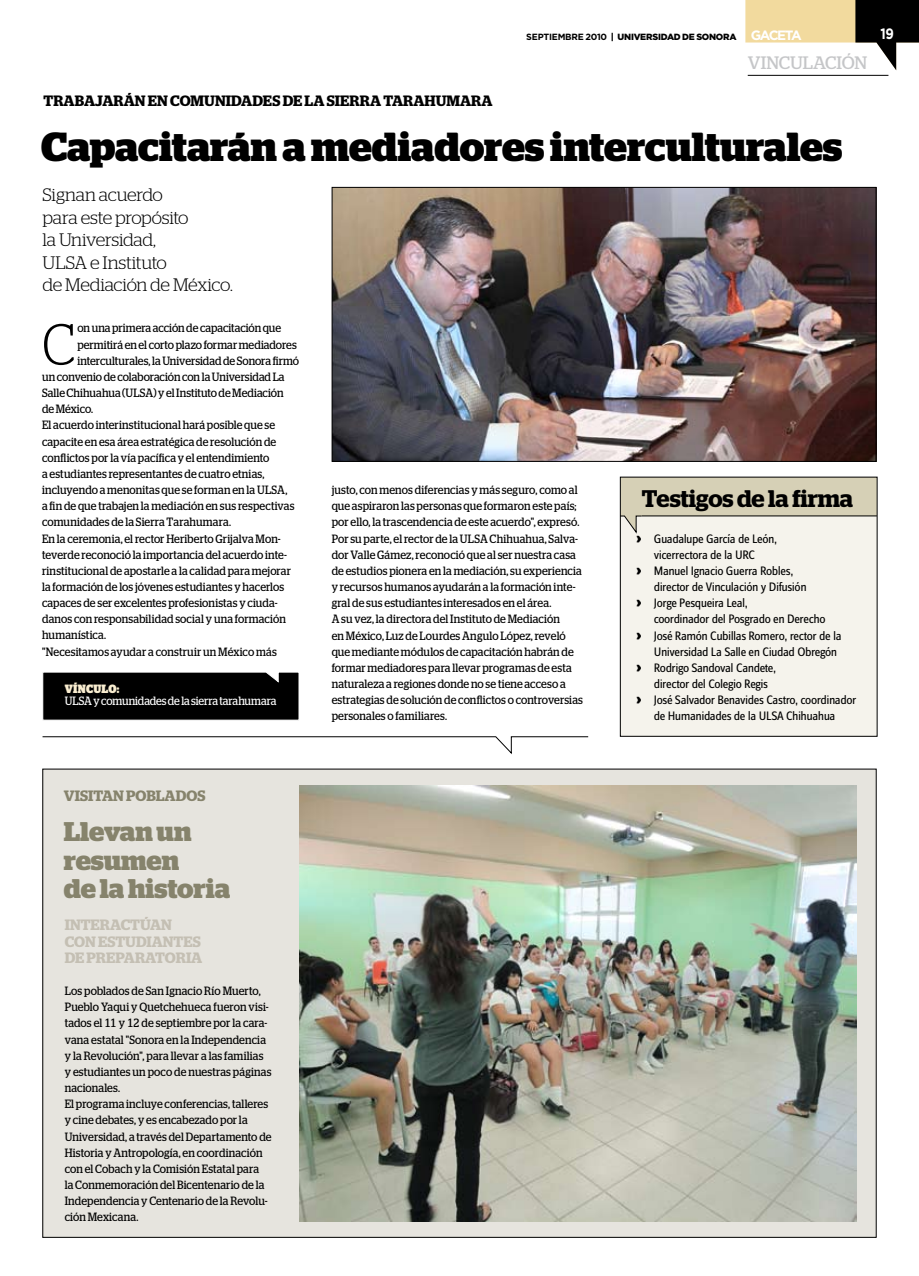
<style>
.page{position:relative;width:919px;height:1276px;background:#fff}
.page>*{position:absolute;margin:0;border:0;box-sizing:border-box;transform-origin:0 0}
.t1{font:300 58.2px "Stag";color:#000;scale:.9 1}
.t2{font:700 40.5px "Stag";color:#000}
.t3{font:700 27px/28.2px "Stag";color:#86836c}
.t4{font:600 24px "Stag";letter-spacing:-.005em;color:#000}
.t5{font:300 18px/22.5px "Stag";letter-spacing:-.02em;color:#000}
.t6{font:18px "Stag";color:#c5c6c8}
.t7{font:600 15px "Stag";color:#000}
.t8{font:600 15px/16.2px "Stag";color:#c4bfb3}
.t9{font:600 15px "Stag";color:#86836c}
.t10{font:700 15px "Gotham";color:#fff;scale:.85 1}
.t11{font:700 13.5px "Gotham";letter-spacing:-.115em;color:#fff}
.t12{font:12.75px "Zine Sans Dis";letter-spacing:-.035em;color:#000}
.t13{font:12px/16.2px "Stag";letter-spacing:.01em;color:#000;scale:.9 1}
.t14{font:12px "Stag";letter-spacing:-.01em;color:#fff;scale:.9 1}
.t15{font:900 12px "Stag";letter-spacing:.015em;color:#f9edd0;scale:.9 1}
.t16{font:700 9px "Gotham";letter-spacing:-.025em;color:#000}
.t17{font:900 9px "Gotham";color:#000}
.s1{font-weight:900}
.s2{font-family:"Stag";font-weight:900;font-size:15px}
</style>
<div class="page">
<img style="left:333px;top:189px;width:541px;height:271px">
<div style="left:331px;top:187px;width:545px;height:275px;border:1px solid #000"></div>
<hr style="left:747px;top:75px;width:141px;height:1px;background:#000">
<div style="left:42px;top:672px;width:257px;height:48px;background:#000"></div>
<svg style="left:42px;top:736px;width:546px;height:18px"></svg>
<div style="left:620px;top:477px;width:257px;height:259px;background:#f5f3ec"></div>
<div style="left:620px;top:477px;width:256px;height:39px;background:#d6d0b6"></div>
<hr style="left:641px;top:516px;width:235px;height:1px;background:#000">
<svg style="left:619px;top:515px;width:23px;height:18px"></svg>
<div style="left:43px;top:769px;width:833px;height:468px;background:#e6e4de"></div>
<img style="left:300px;top:785px;width:556px;height:436px">
<svg style="left:745px;top:0;width:173px;height:70px"></svg>
<p class="t16" style="left:526px;top:31px;width:98px">SEPTIEMBRE 2010 <span class="s1">| UNIVER</span></p>
<p class="t17" style="left:652px;top:30px;width:13px">SIDAD</p>
<p class="t17" style="left:682px;top:30px;width:28px">DE SONORA</p>
<p class="t11" style="left:750px;top:27px;width:52px">GACETA</p>
<p class="t10" style="left:880px;top:25px;width:17px">19</p>
<p class="t7" style="left:44px;top:92px;width:301px">TRABAJARÁN EN COMUNIDADES DE LA SIERR</p>
<p class="t7" style="left:370px;top:92px;width:124px">A TARAHUMARA</p>
<h3 class="t6" style="left:747px;top:53px;width:25px">Vinculaci</h3>
<h3 class="t6" style="left:841px;top:53px;width:25px">ón</h3>
<h2 class="t2" style="left:41px;top:123px;width:803px">Capacitarán a mediadores interculturales</h2>
<h3 class="t5" style="left:43px;top:184px;width:192px">Signan acuerdo<br>para este propósito<br>la Universidad,<br>ULSA e Instituto<br>de Mediación de México.</h3>
<h1 class="t1" style="left:42px;top:311px;width:38px">C</h1>
<p class="t13" style="left:77px;top:320px;width:228px">on una primera acción de capacitación que</p>
<p class="t13" style="left:77px;top:336px;width:245px">permitirá en el corto plazo formar mediadores</p>
<p class="t13" style="left:77px;top:352px;width:248px">interculturales, la Universidad de Sonora firmó</p>
<p class="t13" style="left:42px;top:368px;width:271px">un convenio de colaboración con la Universidad La</p>
<p class="t13" style="left:42px;top:385px;width:270px">Salle Chihuahua (ULSA) y el Instituto de Mediación</p>
<p class="t13" style="left:42px;top:401px;width:58px">de México.</p>
<p class="t13" style="left:42px;top:417px;width:260px">El acuerdo interinstitucional hará posible que se</p>
<p class="t13" style="left:42px;top:433px;width:262px">capacite en esa área estratégica de resolución de</p>
<p class="t13" style="left:42px;top:449px;width:254px">conflictos por la vía pacífica y el entendimiento</p>
<p class="t13" style="left:42px;top:465px;width:249px">a estudiantes representantes de cuatro etnias,</p>
<p class="t13" style="left:42px;top:481px;width:274px">incluyendo a menonitas que se forman en la ULSA,</p>
<p class="t13" style="left:42px;top:498px;width:282px">a fin de que trabajen la mediación en sus respectivas</p>
<p class="t13" style="left:42px;top:514px;width:211px">comunidades de la Sierra Tarahumara.</p>
<p class="t13" style="left:42px;top:530px;width:267px">En la ceremonia, el rector Heriberto Grijalva Mon-</p>
<p class="t13" style="left:42px;top:546px;width:274px">teverde reconoció la importancia del acuerdo inte-</p>
<p class="t13" style="left:42px;top:562px;width:278px">rinstitucional de apostarle a la calidad para mejorar</p>
<p class="t13" style="left:42px;top:578px;width:271px">la formación de los jóvenes estudiantes y hacerlos</p>
<p class="t13" style="left:42px;top:595px;width:263px">capaces de ser excelentes profesionistas y ciuda-</p>
<p class="t13" style="left:42px;top:611px;width:272px">danos con responsabilidad social y una formación</p>
<p class="t13" style="left:42px;top:627px;width:73px">humanística.</p>
<p class="t13" style="left:42px;top:643px;width:262px">"Necesitamos ayudar a construir un México más</p>
<p class="t15" style="left:65px;top:682px;width:62px">VÍNCULO:</p>
<p class="t14" style="left:65px;top:694px;width:236px">ULSA y comunidades de la sierra tarahumara</p>
<p class="t9" style="left:64px;top:787px;width:143px">VISITAN POBLADOS</p>
<h3 class="t3" style="left:64px;top:818px;width:168px">Llevan un resumen<br>de la historia</h3>
<p class="t8" style="left:65px;top:917px;width:27px">INTER</p>
<p class="t8" style="left:65px;top:917px;width:138px;text-indent:45px">ACTÚAN<br>CON ESTUDIANTES<br>DEPREP</p>
<p class="t8" style="left:124px;top:949px;width:80px">ARATORIA</p>
<p class="t13" style="left:65px;top:982px;width:231px">Los poblados de San Ignacio Río Muerto, Pueblo Yaqui y Quetchehueca fueron visi&shy;tados el 11 y 12 de septiembre por la cara&shy;vana estatal "Sonora en la Independencia y la Revolución", para llevar a las familias y estudiantes un poco de nuestras páginas nacionales.<br>El programa incluye conferencias, talleres y cine debates, y es encabezado por la Universidad, a través del Departamento de Historia y Antropología, en coordinación con el Cobach y la Comisión Estatal para<br>la Conmemoración del Bicentenario de la Independencia y Centenario de la Revolu&shy;ción Mexicana.</p>
<p class="t13" style="left:331px;top:482px;width:281px">justo, con menos diferencias y más seguro, como al que aspiraron las personas que formaron este país; por ello, la trascendencia de este acuerdo", expresó.<br>Por su parte, el rector de la ULSA Chihuahua, Salva&shy;dor Valle Gámez, reconoció que al ser nuestra casa de estudios pionera en la mediación, su experiencia y recursos humanos ayudarán a la formación inte&shy;gral de sus estudiantes interesados en el área.<br>A su vez, la directora del Instituto de Mediación<br>en México, Luz de Lourdes Angulo López, reveló que mediante módulos de capacitación habrán de formar mediadores para llevar programas de esta naturaleza a regiones donde no se tiene acceso a estrategias de solución de conflictos o controversias personales o familiares.</p>
<h3 class="t4" style="left:641px;top:484px;width:213px">TESTIGOS DE LA FIRMA</h3>
<p class="t12" style="left:636px;top:532px;width:142px"><span class="s2">›</span> G uadalupe García de León,</p>
<p class="t12" style="left:653px;top:548px;width:102px">vicerrectora de la URC</p>
<p class="t12" style="left:636px;top:565px;width:158px"><span class="s2">›</span> Manuel Ignacio Guerra Robles,</p>
<p class="t12" style="left:653px;top:581px;width:154px">director de Vinculación y Difusión</p>
<p class="t12" style="left:636px;top:597px;width:113px"><span class="s2">›</span> Jorge Pesqueira Leal,</p>
<p class="t12" style="left:653px;top:613px;width:173px">coordinador del Posgrado en Derecho</p>
<p class="t12" style="left:636px;top:629px;width:206px"><span class="s2">›</span> José Ramón Cubillas Romero, rector de la</p>
<p class="t12" style="left:653px;top:645px;width:185px">Universidad La Salle en Ciudad Obregón</p>
<p class="t12" style="left:636px;top:661px;width:141px"><span class="s2">›</span> Rodrigo Sandoval Candete,</p>
<p class="t12" style="left:653px;top:678px;width:116px">director del Colegio Regis</p>
<p class="t12" style="left:636px;top:694px;width:221px"><span class="s2">›</span> José Salvador Benavides Castro, coordinador</p>
<p class="t12" style="left:653px;top:710px;width:183px">de Humanidades de la ULSA Chihuahua</p>
</div>
